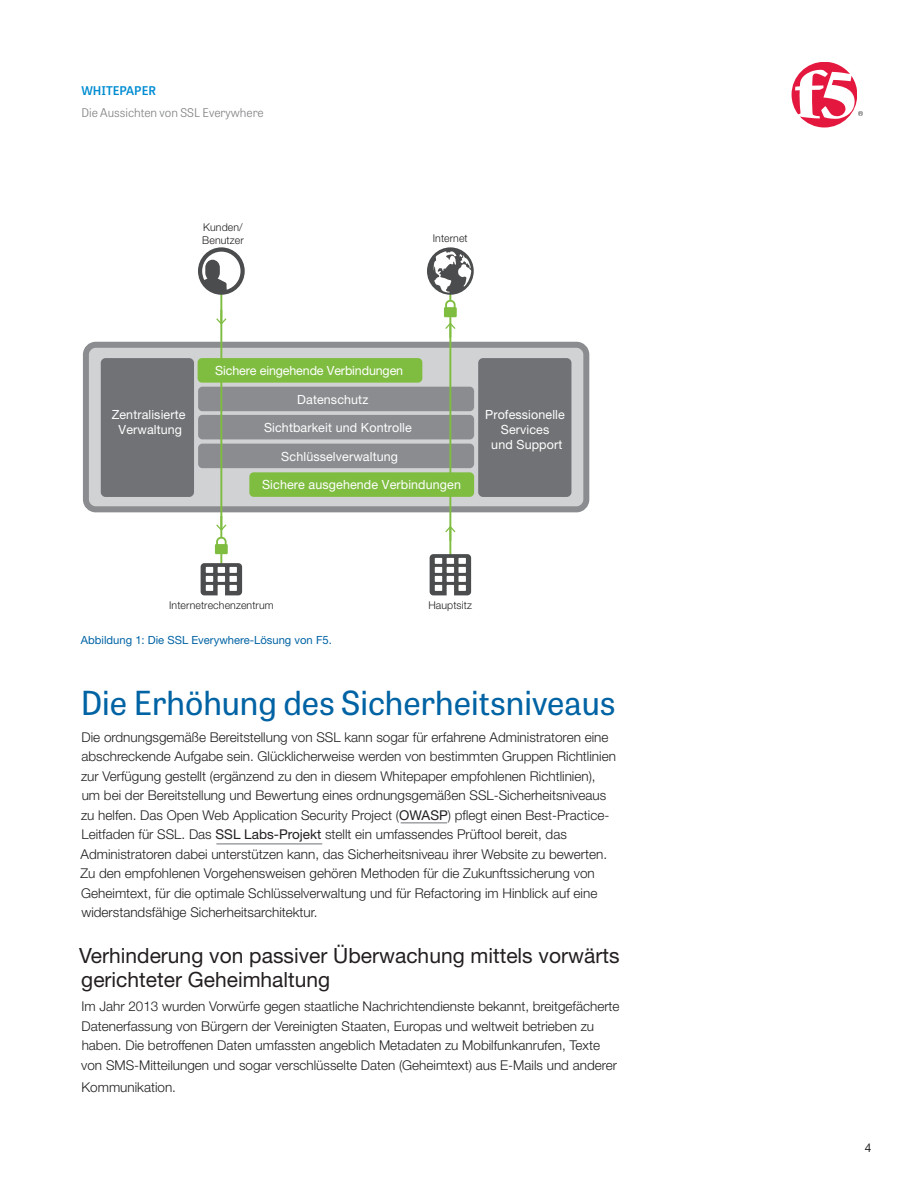
<style>
.page{position:relative;width:918px;height:1188px;background:#fff}
.page>*{position:absolute;margin:0;border:0;box-sizing:border-box;transform-origin:0 0}
.WP-Section_Header{font:33px "Tablet Gothic";color:#0063a4}
.WP-Sub_Header{font:21px/24px "Helvetica Neue LT Std";color:#231f20}
.WP-Body_Copy{font:300 13.5px/19.5px "Helvetica Neue LT Std";color:#231f20}
.t1{font:12.6px/15.1px "Helvetica Neue LT Std";letter-spacing:.01em;color:#fff;text-align:center}
.t2{font:12.6px "Helvetica Neue LT Std";letter-spacing:-.01em;color:#fff}
.t3{font:300 12px "Tablet Gothic";color:#808285}
.t4{font:600 12px "Tablet Gothic";color:#008cd2}
.t5{font:12px "Helvetica Neue LT Std";color:#231f20}
.WP-Image_Description{font:11.25px "Helvetica Neue LT Std";color:#0063a4}
.t6{font:300 10.65px/12.9px "Helvetica Neue LT Std";letter-spacing:.01em;color:#231f20}
.s1{font-weight:400}
</style>
<div class="page">
<div style="left:86px;top:345px;width:500px;height:164px;background:#d1d2d3;border-radius:10px"></div>
<div style="left:83px;top:342px;width:506px;height:170px;border:6px solid #8a8c8f;border-radius:10px"></div>
<div style="left:101px;top:358px;width:93px;height:139px;background:#717275;border-radius:5px"></div>
<div style="left:198px;top:387px;width:276px;height:24px;background:#8a8c8f;border-radius:4px"></div>
<div style="left:198px;top:415px;width:276px;height:24px;background:#8a8c8f;border-radius:4px"></div>
<div style="left:198px;top:444px;width:276px;height:24px;background:#8a8c8f;border-radius:4px"></div>
<div style="left:478px;top:358px;width:93px;height:139px;background:#717275;border-radius:5px"></div>
<div style="left:198px;top:358px;width:224px;height:25px;background:#7fbd41;border-radius:4px"></div>
<div style="left:249px;top:472px;width:225px;height:25px;background:#7fbd41;border-radius:4px"></div>
<hr style="left:220px;top:295px;width:2px;height:242px;background:#7fbd41">
<hr style="left:449px;top:317px;width:2px;height:237px;background:#7fbd41">
<svg style="left:201px;top:537px;width:41px;height:58px"></svg>
<svg style="left:198px;top:247px;width:47px;height:48px"></svg>
<svg style="left:202px;top:252px;width:39px;height:38px"></svg>
<svg style="left:427px;top:247px;width:47px;height:70px"></svg>
<svg style="left:445px;top:323px;width:10px;height:15px"></svg>
<svg style="left:445px;top:526px;width:10px;height:15px"></svg>
<svg style="left:216px;top:516px;width:10px;height:15px"></svg>
<svg style="left:216px;top:310px;width:10px;height:15px"></svg>
<svg style="left:430px;top:554px;width:41px;height:41px"></svg>
<hr style="left:216px;top:843px;width:106px;height:1px;background:#808285">
<hr style="left:401px;top:822px;width:46px;height:1px;background:#808285">
<svg style="left:792px;top:62px;width:71px;height:66px"></svg>
<p class="t4" style="left:81px;top:83px;width:76px">WHITEPAPER</p>
<p class="t3" style="left:81px;top:105px;width:184px">Die Aussichten von SSL Everywhere</p>
<p class="t6" style="left:202px;top:221px;width:43px">Kunden/<br>Benutzer</p>
<p class="t6" style="left:433px;top:231px;width:36px">Internet</p>
<p class="t2" style="left:215px;top:363px;width:189px">Sichere eingehende Verbindungen</p>
<p class="t1" style="left:297px;top:392px;width:73px">Datenschutz</p>
<p class="t1" style="left:264px;top:420px;width:149px">Sichtbarkeit und Kontrolle</p>
<p class="t1" style="left:281px;top:449px;width:118px">Schlüsselverwaltung</p>
<p class="t1" style="left:112px;top:407px;width:75px">Zentralisierte<br>Verwaltung</p>
<p class="t1" style="left:485px;top:407px;width:81px">Professionelle<br>Services<br>und Support</p>
<p class="t1" style="left:262px;top:476px;width:200px">Sichere ausgehende Verbindungen</p>
<p class="t6" style="left:169px;top:599px;width:106px">Internetrechenzentrum</p>
<p class="WP-Image_Description" style="left:81px;top:633px;width:252px">Abbildung 1: Die SSL Everywhere-Lösung von F5.</p>
<p class="t6" style="left:428px;top:599px;width:45px">Hauptsitz</p>
<p class="WP-Section_Header" style="left:81px;top:680px;width:536px">Die Erhöhung des Sicherheitsniveaus</p>
<p class="WP-Body_Copy" style="left:80px;top:727px;width:537px">Die ordnungsgemäße Bereitstellung von SSL kann sogar für erfahrene Administratoren eine abschreckende Aufgabe sein. Glücklicherweise werden von bestimmten Gruppen Richtlinien zur Verfügung gestellt (ergänzend zu den in diesem Whitepaper empfohlenen Richtlinien), um bei der Bereitstellung und Bewertung eines ordnungsgemäßen SSL-Sicherheitsniveaus zu helfen. Das Open Web Application Security Project (<span class="s1">OWASP</span>) pflegt einen Best-Practice-Leitfaden für SSL. Das <span class="s1">SSL Labs-Projekt</span> stellt ein umfassendes Prüftool bereit, das Administratoren dabei unterstützen kann, das Sicherheitsniveau ihrer Website zu bewerten.<br>Zu den empfohlenen Vorgehensweisen gehören Methoden für die Zukunftssicherung von Geheimtext, für die optimale Schlüsselverwaltung und für Refactoring im Hinblick auf eine widerstandsfähige Sicherheitsarchitektur.</p>
<p class="WP-Sub_Header" style="left:79px;top:943px;width:542px">Verhinderung von passiver Überwachung mittels vorwärts gerichteter Geheimhaltung</p>
<p class="WP-Body_Copy" style="left:81px;top:996px;width:540px">Im Jahr 2013 wurden Vorwürfe gegen staatliche Nachrichtendienste bekannt, breitgefächerte Datenerfassung von Bürgern der Vereinigten Staaten, Europas und weltweit betrieben zu haben. Die betroffenen Daten umfassten angeblich Metadaten zu Mobilfunkanrufen, Texte von SMS-Mitteilungen und sogar verschlüsselte Daten (Geheimtext) aus E-Mails und anderer</p>
<p class="WP-Body_Copy" style="left:82px;top:1077px;width:96px">Kommunikation.</p>
<p class="t5" style="left:865px;top:1140px;width:8px">4</p>
</div>
